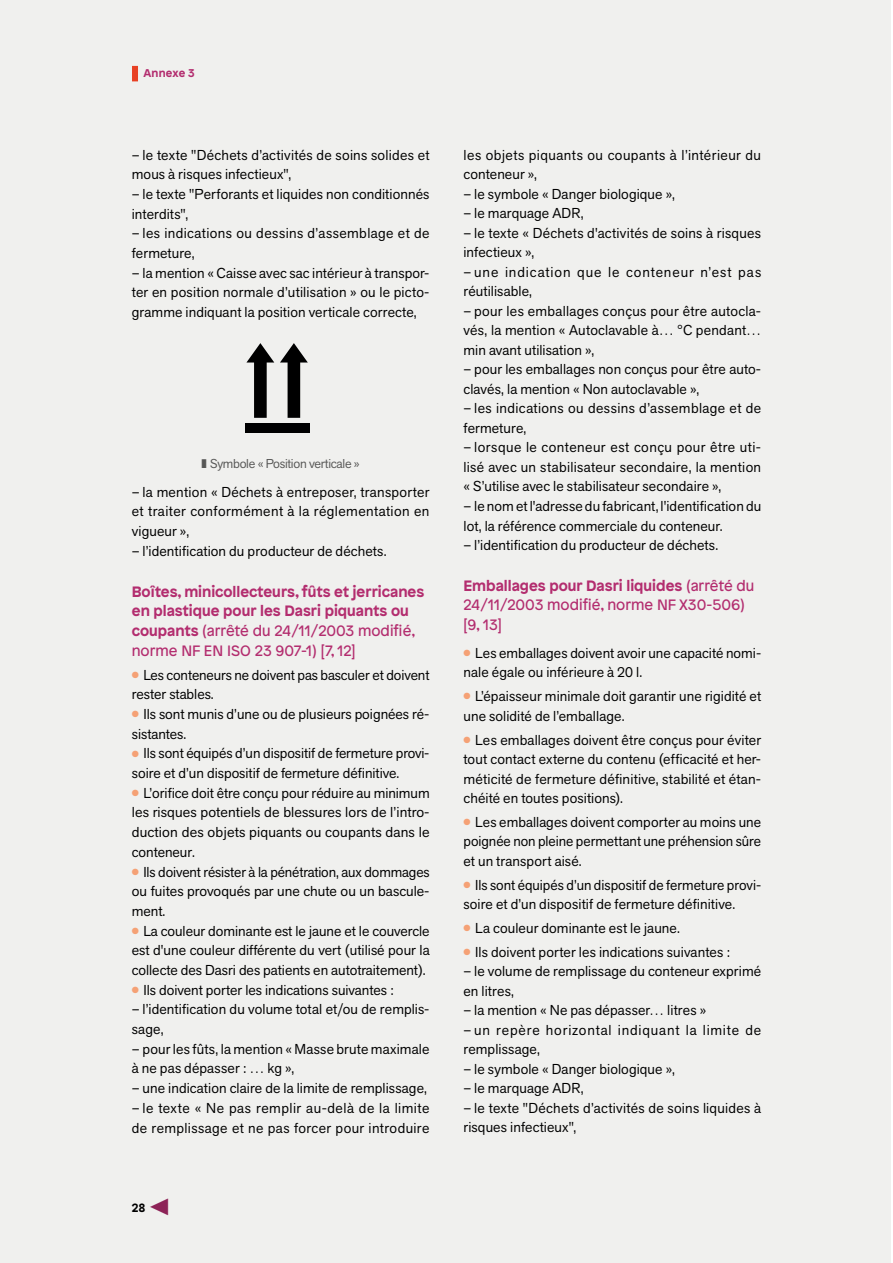
<style>
.page{position:relative;width:893px;height:1263px;background:#fff}
.page>*{position:absolute;margin:0;border:0;box-sizing:border-box;transform-origin:0 0}
.t1{font:700 15px/19.6px "Patron";color:#b32d6f}
.t2{font:15px/19.5px "Patron";color:#b32d6f}
.t3{font:14.25px/19.6px "Akzid Grtsk Next";letter-spacing:.01em;color:#000}
.t4{font:14.25px/19.6px "Akzid Grtsk Next";letter-spacing:.03em;color:#000}
.t5{font:14.25px/19.5px "Akzid Grtsk Next";letter-spacing:.055em;color:#000}
.t6{font:14.25px/19.5px "Akzid Grtsk Next";letter-spacing:.06em;color:#000}
.t7{font:12.75px "Akzid Grtsk Next";letter-spacing:-.02em;color:#575756}
.t8{font:700 12px "Patron";color:#000}
.t9{font:700 11.25px "Patron";letter-spacing:.02em;color:#b32d6f}
.s1{font-weight:400}
.s2{color:#f5a175}
.s3{color:#8d2357}
.s4{font-weight:700}
</style>
<div class="page">
<div style="left:0;top:0;width:891px;height:1263px;background:#f0f0ee"></div>
<div style="left:132px;top:66px;width:6px;height:15px;background:#e84124"></div>
<div style="left:245px;top:423px;width:65px;height:10px;background:#000"></div>
<svg style="left:246px;top:343px;width:28px;height:75px"></svg>
<svg style="left:280px;top:343px;width:28px;height:75px"></svg>
<p class="t9" style="left:144px;top:64px;width:53px">Annexe 3</p>
<p class="t3" style="left:132px;top:145px;width:299px">– le texte "Déchets d’activités de soins solides et mous à risques infectieux",</p>
<p class="t3" style="left:132px;top:184px;width:299px">– le texte "Perforants et liquides non conditionnés interdits",</p>
<p class="t3" style="left:132px;top:223px;width:299px">– les indications ou dessins d’assemblage et de fermeture,</p>
<p class="t3" style="left:132px;top:263px;width:299px;text-align:justify">– la mention « Caisse avec sac intérieur à transpor&shy;ter en position normale d’utilisation » ou le picto&shy;gramme indiquant la position verticale correcte,</p>
<p class="t7" style="left:202px;top:456px;width:160px">❚ Symbole « Position verticale »</p>
<p class="t3" style="left:132px;top:482px;width:299px;text-align:justify">– la mention « Déchets à entreposer, transporter et traiter conformément à la réglementation en vigueur »,</p>
<p class="t3" style="left:132px;top:541px;width:256px">– l’identification du producteur de déchets.</p>
<p class="t1" style="left:132px;top:580px;width:294px">Boîtes, minicollecteurs, fûts et jerricanes en plastique pour les Dasri piquants ou coupants <span class="s1">(arrêté du 24/11/2003 modifié, norme NF EN ISO 23 907-1) [7, 12]</span></p>
<p class="t3" style="left:132px;top:665px;width:299px"><span class="s2">●</span> Les conteneurs ne doivent pas basculer et doivent rester stables.</p>
<p class="t3" style="left:132px;top:704px;width:299px"><span class="s2">●</span> Ils sont munis d’une ou de plusieurs poignées ré&shy;sistantes.</p>
<p class="t3" style="left:132px;top:743px;width:299px"><span class="s2">●</span> Ils sont équipés d’un dispositif de fermeture provi&shy;soire et d’un dispositif de fermeture définitive.</p>
<p class="t3" style="left:132px;top:783px;width:299px;text-align:justify"><span class="s2">●</span> L’orifice doit être conçu pour réduire au minimum les risques potentiels de blessures lors de l’intro&shy;duction des objets piquants ou coupants dans le conteneur.</p>
<p class="t3" style="left:132px;top:861px;width:299px;text-align:justify"><span class="s2">●</span> Ils doivent résister à la pénétration, aux dommages ou fuites provoqués par une chute ou un bascule&shy;ment.</p>
<p class="t3" style="left:132px;top:921px;width:299px;text-align:justify"><span class="s2">●</span> La couleur dominante est le jaune et le couvercle est d'une couleur différente du vert (utilisé pour la collecte des Dasri des patients en autotraitement).</p>
<p class="t3" style="left:132px;top:980px;width:263px"><span class="s2">●</span> Ils doivent porter les indications suivantes :</p>
<p class="t3" style="left:132px;top:999px;width:299px">– l’identification du volume total et/ou de remplis&shy;sage,</p>
<p class="t3" style="left:132px;top:1039px;width:299px">– pour les fûts, la mention « Masse brute maximale à ne pas dépasser : … kg »,</p>
<p class="t3" style="left:132px;top:1078px;width:297px">– une indication claire de la limite de remplissage,</p>
<p class="t4" style="left:132px;top:1098px;width:299px">– le texte « Ne pas remplir au-delà de la limite de remplissage et ne pas forcer pour introduire</p>
<p class="t8" style="left:132px;top:1198px;width:40px">28 <span class="s3">▼</span></p>
<p class="t4" style="left:463px;top:145px;width:299px">les objets piquants ou coupants à l’intérieur du conteneur »,</p>
<p class="t3" style="left:463px;top:184px;width:213px">– le symbole « Danger biologique »,</p>
<p class="t3" style="left:463px;top:203px;width:122px">– le marquage ADR,</p>
<p class="t3" style="left:463px;top:223px;width:299px">– le texte « Déchets d'activités de soins à risques infectieux »,</p>
<p class="t6" style="left:463px;top:262px;width:299px">– une indication que le conteneur n’est pas réutilisable,</p>
<p class="t3" style="left:463px;top:301px;width:299px;text-align:justify">– pour les emballages conçus pour être autocla&shy;vés, la mention « Autoclavable à… °C pendant… min avant utilisation »,</p>
<p class="t3" style="left:463px;top:359px;width:299px">– pour les emballages non conçus pour être auto&shy;clavés, la mention « Non autoclavable »,</p>
<p class="t3" style="left:463px;top:398px;width:299px">– les indications ou dessins d’assemblage et de fermeture,</p>
<p class="t3" style="left:463px;top:438px;width:299px;text-align:justify">– lorsque le conteneur est conçu pour être uti&shy;lisé avec un stabilisateur secondaire, la mention « S’utilise avec le stabilisateur secondaire »,</p>
<p class="t3" style="left:463px;top:496px;width:299px">– le nom et l'adresse du fabricant, l'identification du lot, la référence commerciale du conteneur.</p>
<p class="t3" style="left:463px;top:535px;width:256px">– l’identification du producteur de déchets.</p>
<p class="t2" style="left:463px;top:575px;width:292px"><span class="s4">Emballages pour Dasri liquides</span> (arrêté du<br>24/11/2003 modifié, norme NF X30-506) [9, 13]</p>
<p class="t3" style="left:463px;top:643px;width:299px"><span class="s2">●</span> Les emballages doivent avoir une capacité nomi&shy;nale égale ou inférieure à 20 l.</p>
<p class="t3" style="left:463px;top:686px;width:299px"><span class="s2">●</span> L’épaisseur minimale doit garantir une rigidité et une solidité de l’emballage.</p>
<p class="t3" style="left:463px;top:730px;width:299px;text-align:justify"><span class="s2">●</span> Les emballages doivent être conçus pour éviter tout contact externe du contenu (efficacité et her&shy;méticité de fermeture définitive, stabilité et étan&shy;chéité en toutes positions).</p>
<p class="t3" style="left:463px;top:812px;width:299px;text-align:justify"><span class="s2">●</span> Les emballages doivent comporter au moins une poignée non pleine permettant une préhension sûre et un transport aisé.</p>
<p class="t3" style="left:463px;top:875px;width:299px"><span class="s2">●</span> Ils sont équipés d’un dispositif de fermeture provi&shy;soire et d’un dispositif de fermeture définitive.</p>
<p class="t3" style="left:463px;top:918px;width:218px"><span class="s2">●</span> La couleur dominante est le jaune.</p>
<p class="t3" style="left:463px;top:942px;width:268px"><span class="s2">●</span> Ils doivent porter les indications suivantes :</p>
<p class="t3" style="left:463px;top:961px;width:299px">– le volume de remplissage du conteneur exprimé en litres,</p>
<p class="t3" style="left:463px;top:1000px;width:244px">– la mention « Ne pas dépasser… litres »</p>
<p class="t5" style="left:463px;top:1020px;width:299px">– un repère horizontal indiquant la limite de remplissage,</p>
<p class="t3" style="left:463px;top:1059px;width:213px">– le symbole « Danger biologique »,</p>
<p class="t3" style="left:463px;top:1078px;width:122px">– le marquage ADR,</p>
<p class="t3" style="left:463px;top:1098px;width:299px">– le texte "Déchets d’activités de soins liquides à risques infectieux",</p>
</div>
